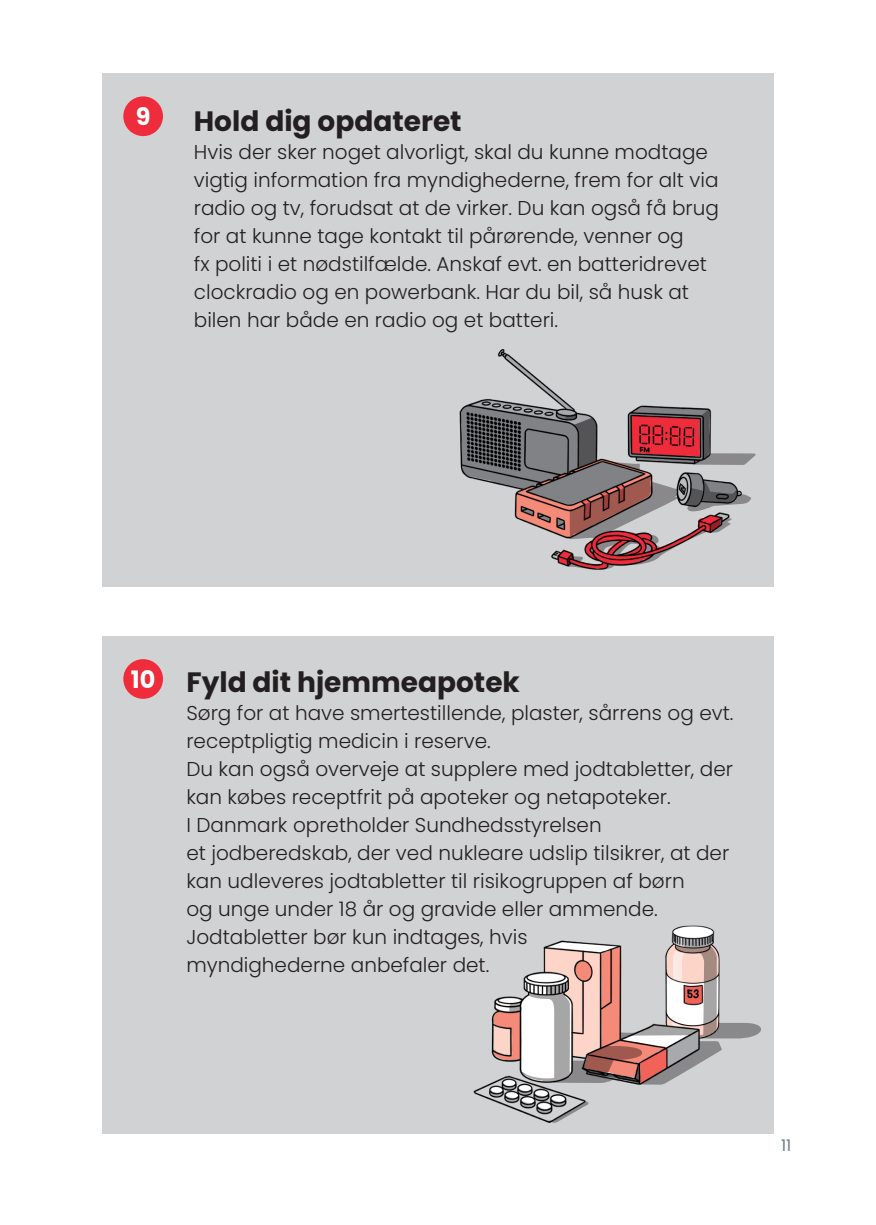
<style>
.page{position:relative;width:876px;height:1225px;background:#fff}
.page>*{position:absolute;margin:0;border:0;box-sizing:border-box;transform-origin:0 0}
.t1{font:700 28px "Poppins";color:#231f20}
.t2{font:700 24px "Poppins";color:#fff}
.t3{font:300 20px/28px "Poppins";color:#231f20}
.t4{font:16px "Poppins";color:#6d7b88}
</style>
<div class="page">
<div style="left:102px;top:74px;width:672px;height:513px;background:#d1d2d4"></div>
<div style="left:102px;top:636px;width:672px;height:498px;background:#d1d2d4"></div>
<div style="left:123px;top:96px;width:40px;height:40px;background:#ee2c3b;border-radius:50%"></div>
<div style="left:123px;top:659px;width:40px;height:40px;background:#ee2c3b;border-radius:50%"></div>
<img style="left:459px;top:349px;width:297px;height:221px">
<svg style="left:739px;top:1023px;width:22px;height:16px"></svg>
<img style="left:473px;top:925px;width:266px;height:198px">
<p class="t2" style="left:136px;top:103px;width:16px">9</p>
<h1 class="t1" style="left:194px;top:105px;width:269px">Hold dig opdateret</h1>
<p class="t3" style="left:194px;top:138px;width:527px">Hvis der sker noget alvorligt, skal du kunne modtage vigtig information fra myndighederne, frem for alt via radio og tv, forudsat at de virker. Du kan også få brug for at kunne tage kontakt til pårørende, venner og<br>fx politi i et nødstilfælde. Anskaf evt. en batteridrevet clockradio og en powerbank. Har du bil, så husk at bilen har både en radio og et batteri.</p>
<p class="t2" style="left:131px;top:665px;width:26px">10</p>
<h1 class="t1" style="left:186px;top:666px;width:335px">Fyld dit hjemmeapotek</h1>
<p class="t3" style="left:186px;top:699px;width:549px">Sørg for at have smertestillende, plaster, sårrens og evt. receptpligtig medicin i reserve.<br>Du kan også overveje at supplere med jodtabletter, der kan købes receptfrit på apoteker og netapoteker.<br>I Danmark opretholder Sundhedsstyrelsen<br>et jodberedskab, der ved nukleare udslip tilsikrer, at der kan udleveres jodtabletter til risikogruppen af børn<br>og unge under 18 år og gravide eller ammende.<br>Jodtabletter bør kun indtages, hvis<br>myndighederne anbefaler det.</p>
<p class="t4" style="left:781px;top:1136px;width:12px">11</p>
</div>
